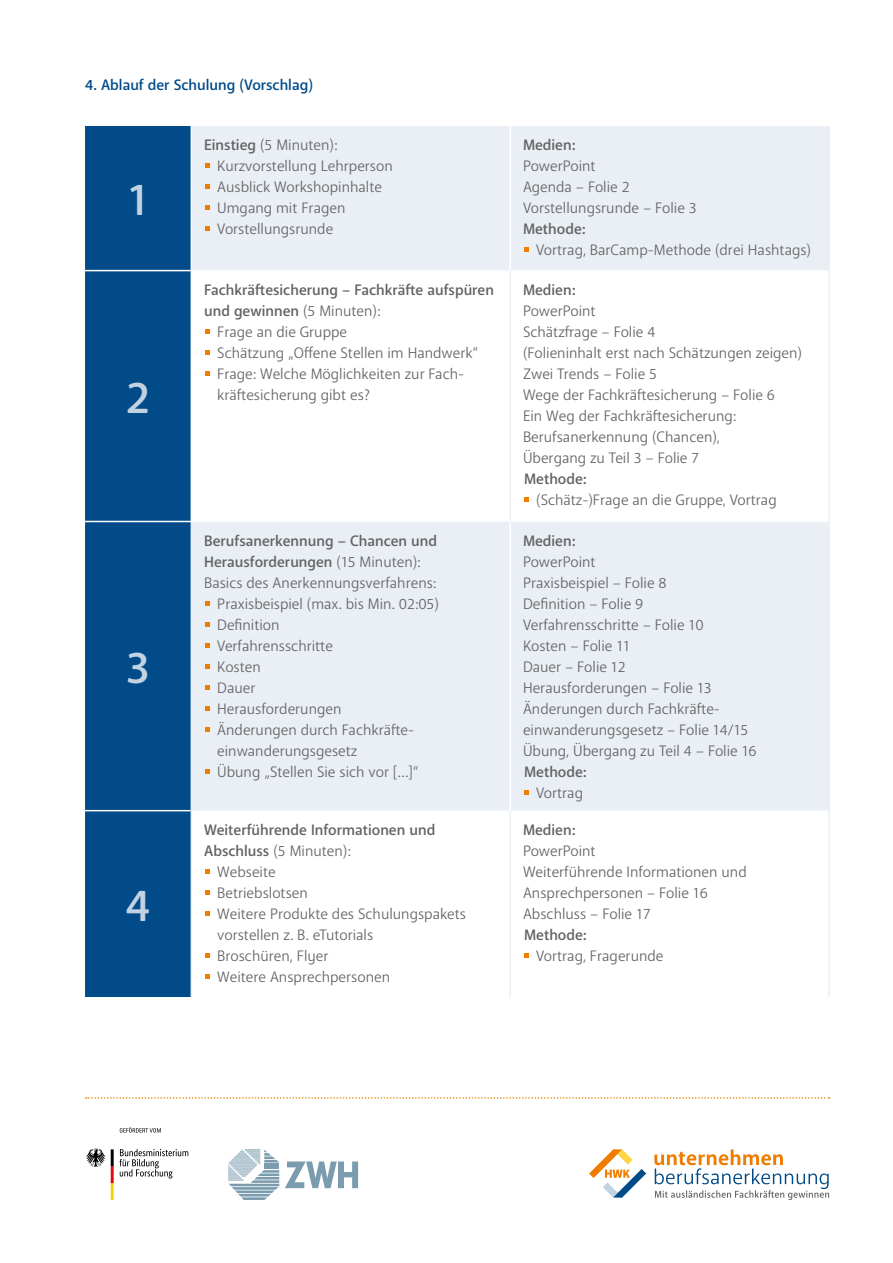
<style>
.page{position:relative;width:893px;height:1263px;background:#fff}
.page>*{position:absolute;margin:0;border:0;box-sizing:border-box;transform-origin:0 0}
.t1{font:500 45px "Anago";color:#c2d2e2}
.t2{font:15px/21px "Anago";color:#646363}
.t3{font:500 15px/21px "Anago";color:#646363}
.t4{font:500 15px "Anago";color:#004b88}
.s1{font-weight:500}
.s2{font-weight:400}
</style>
<div class="page">
<svg style="left:86px;top:1148px;width:102px;height:52px"></svg>
<svg style="left:120px;top:1127px;width:41px;height:5px"></svg>
<svg style="left:285px;top:1161px;width:73px;height:27px"></svg>
<svg style="left:228px;top:1149px;width:51px;height:51px"></svg>
<svg style="left:654px;top:1149px;width:175px;height:51px"></svg>
<svg style="left:589px;top:1149px;width:57px;height:49px"></svg>
<svg style="left:86px;top:1097px;width:743px;height:2px"></svg>
<div style="left:85px;top:126px;width:106px;height:871px;background:#004b88"></div>
<div style="left:192px;top:126px;width:636px;height:144px;background:#e9eff5"></div>
<svg style="left:192px;top:329px;width:636px;height:650px"></svg>
<hr style="left:191px;top:522px;width:1px;height:289px;background:#e9eff5">
<hr style="left:191px;top:811px;width:1px;height:186px;background:#e9eff5">
<hr style="left:509px;top:126px;width:2px;height:145px;background:#fff">
<hr style="left:85px;top:270px;width:107px;height:1px;background:#fff">
<hr style="left:85px;top:521px;width:107px;height:1px;background:#fff">
<hr style="left:85px;top:810px;width:106px;height:1px;background:#fff">
<hr style="left:509px;top:521px;width:2px;height:290px;background:#fff">
<hr style="left:509px;top:271px;width:2px;height:250px;background:#e9eff5">
<hr style="left:509px;top:811px;width:2px;height:186px;background:#e9eff5">
<hr style="left:828px;top:811px;width:2px;height:186px;background:#e9eff5">
<hr style="left:828px;top:521px;width:2px;height:290px;background:#e9eff5">
<hr style="left:828px;top:126px;width:2px;height:145px;background:#e9eff5">
<hr style="left:828px;top:271px;width:2px;height:250px;background:#e9eff5">
<svg style="left:205px;top:164px;width:4px;height:4px"></svg>
<svg style="left:205px;top:185px;width:4px;height:4px"></svg>
<svg style="left:205px;top:206px;width:4px;height:4px"></svg>
<svg style="left:205px;top:227px;width:4px;height:4px"></svg>
<svg style="left:524px;top:248px;width:4px;height:4px"></svg>
<svg style="left:205px;top:329px;width:4px;height:4px"></svg>
<svg style="left:205px;top:350px;width:4px;height:4px"></svg>
<svg style="left:205px;top:371px;width:4px;height:4px"></svg>
<svg style="left:524px;top:497px;width:4px;height:4px"></svg>
<svg style="left:205px;top:601px;width:4px;height:4px"></svg>
<svg style="left:205px;top:622px;width:4px;height:4px"></svg>
<svg style="left:205px;top:643px;width:4px;height:4px"></svg>
<svg style="left:205px;top:664px;width:4px;height:4px"></svg>
<svg style="left:205px;top:685px;width:4px;height:4px"></svg>
<svg style="left:205px;top:706px;width:4px;height:4px"></svg>
<svg style="left:205px;top:727px;width:4px;height:4px"></svg>
<svg style="left:205px;top:769px;width:4px;height:4px"></svg>
<svg style="left:524px;top:790px;width:4px;height:4px"></svg>
<svg style="left:205px;top:869px;width:4px;height:4px"></svg>
<svg style="left:205px;top:890px;width:4px;height:4px"></svg>
<svg style="left:205px;top:911px;width:4px;height:4px"></svg>
<svg style="left:205px;top:953px;width:4px;height:4px"></svg>
<svg style="left:205px;top:974px;width:4px;height:4px"></svg>
<svg style="left:524px;top:953px;width:4px;height:4px"></svg>
<p class="t4" style="left:85px;top:75px;width:229px">4. Ablauf der Schulung (Vorschlag)</p>
<p class="t1" style="left:127px;top:171px;width:23px">1</p>
<p class="t1" style="left:126px;top:369px;width:26px">2</p>
<p class="t1" style="left:126px;top:639px;width:26px">3</p>
<p class="t1" style="left:126px;top:877px;width:26px">4</p>
<p class="t2" style="left:204px;top:135px;width:135px"><span class="s1">Einstieg</span> (5 Minuten):</p>
<p class="t2" style="left:217px;top:156px;width:177px">Kurzvorstellung Lehrperson</p>
<p class="t2" style="left:217px;top:177px;width:166px">Ausblick Workshopinhalte</p>
<p class="t2" style="left:217px;top:198px;width:130px">Umgang mit Fragen</p>
<p class="t2" style="left:217px;top:219px;width:118px">Vorstellungsrunde</p>
<p class="t3" style="left:204px;top:279px;width:291px">Fachkräftesicherung – Fachkräfte aufspüren und gewinnen <span class="s2">(5 Minuten):</span></p>
<p class="t2" style="left:217px;top:321px;width:131px">Frage an die Gruppe</p>
<p class="t2" style="left:217px;top:342px;width:263px">Schätzung „Offene Stellen im Handwerk“</p>
<p class="t2" style="left:217px;top:363px;width:248px">Frage: Welche Möglichkeiten zur Fach&shy;kräftesicherung gibt es?</p>
<p class="t3" style="left:204px;top:530px;width:234px">Berufsanerkennung – Chancen und<br>Herausforderungen <span class="s2">(15 Minuten):</span></p>
<p class="t2" style="left:204px;top:572px;width:234px">Basics des Anerkennungsverfahrens:</p>
<p class="t2" style="left:217px;top:593px;width:223px">Praxisbeispiel (max. bis Min. 02:05)</p>
<p class="t2" style="left:217px;top:614px;width:64px">Definition</p>
<p class="t2" style="left:217px;top:635px;width:117px">Verfahrensschritte</p>
<p class="t2" style="left:217px;top:656px;width:45px">Kosten</p>
<p class="t2" style="left:217px;top:677px;width:40px">Dauer</p>
<p class="t2" style="left:217px;top:698px;width:126px">Herausforderungen</p>
<p class="t2" style="left:217px;top:719px;width:198px">Änderungen durch Fachkräfte&shy;einwanderungsgesetz</p>
<p class="t2" style="left:217px;top:761px;width:203px">Übung „Stellen Sie sich vor […]“</p>
<p class="t3" style="left:204px;top:819px;width:233px">Weiterführende Informationen und<br>Abschluss <span class="s2">(5 Minuten):</span></p>
<p class="t2" style="left:217px;top:861px;width:60px">Webseite</p>
<p class="t2" style="left:217px;top:882px;width:92px">Betriebslotsen</p>
<p class="t2" style="left:217px;top:903px;width:250px">Weitere Produkte des Schulungspakets vorstellen z. B. eTutorials</p>
<p class="t2" style="left:217px;top:945px;width:113px">Broschüren, Flyer</p>
<p class="t2" style="left:217px;top:966px;width:174px">Weitere Ansprechpersonen</p>
<p class="t3" style="left:523px;top:134px;width:54px">Medien:</p>
<p class="t2" style="left:523px;top:156px;width:74px">PowerPoint</p>
<p class="t2" style="left:523px;top:177px;width:108px">Agenda – Folie 2</p>
<p class="t2" style="left:523px;top:198px;width:175px">Vorstellungsrunde – Folie 3</p>
<p class="t3" style="left:523px;top:218px;width:64px">Methode:</p>
<p class="t2" style="left:536px;top:240px;width:276px">Vortrag, BarCamp-Methode (drei Hashtags)</p>
<p class="t2" style="left:523px;top:279px;width:74px"><span class="s1">Medien:<br></span>PowerPoint</p>
<p class="t2" style="left:523px;top:321px;width:281px">Schätzfrage – Folie 4<br>(Folieninhalt erst nach Schätzungen zeigen)</p>
<p class="t2" style="left:523px;top:363px;width:136px">Zwei Trends – Folie 5</p>
<p class="t2" style="left:523px;top:384px;width:254px">Wege der Fachkräftesicherung – Folie 6</p>
<p class="t2" style="left:523px;top:405px;width:215px">Ein Weg der Fachkräftesicherung:<br>Berufsanerkennung (Chancen),<br>Übergang zu Teil 3 – Folie 7</p>
<p class="t2" style="left:536px;top:468px;width:242px;text-indent:-12px"><span class="s1">Methode:<br></span>(Schätz-)Frage an die Gruppe, Vortrag</p>
<p class="t2" style="left:523px;top:530px;width:74px"><span class="s1">Medien:<br></span>PowerPoint</p>
<p class="t2" style="left:523px;top:572px;width:145px">Praxisbeispiel – Folie 8</p>
<p class="t2" style="left:523px;top:593px;width:122px">Definition – Folie 9</p>
<p class="t2" style="left:523px;top:614px;width:182px">Verfahrensschritte – Folie 10</p>
<p class="t2" style="left:523px;top:635px;width:109px">Kosten – Folie 11</p>
<p class="t2" style="left:523px;top:656px;width:104px">Dauer – Folie 12</p>
<p class="t2" style="left:523px;top:677px;width:190px">Herausforderungen – Folie 13</p>
<p class="t2" style="left:523px;top:698px;width:227px">Änderungen durch Fachkräfte&shy;einwanderungsgesetz – Folie 14/15</p>
<p class="t2" style="left:523px;top:740px;width:235px">Übung, Übergang zu Teil 4 – Folie 16</p>
<p class="t3" style="left:524px;top:761px;width:64px;text-align:center">Methode:<br><span class="s2">Vortrag</span></p>
<p class="t2" style="left:523px;top:819px;width:74px"><span class="s1">Medien:<br></span>PowerPoint</p>
<p class="t2" style="left:523px;top:861px;width:225px">Weiterführende Informationen und<br>Ansprechpersonen – Folie 16</p>
<p class="t2" style="left:523px;top:903px;width:129px">Abschluss – Folie 17</p>
<p class="t2" style="left:536px;top:924px;width:129px;text-indent:-12px"><span class="s1">Methode:<br></span>Vortrag, Fragerunde</p>
</div>
